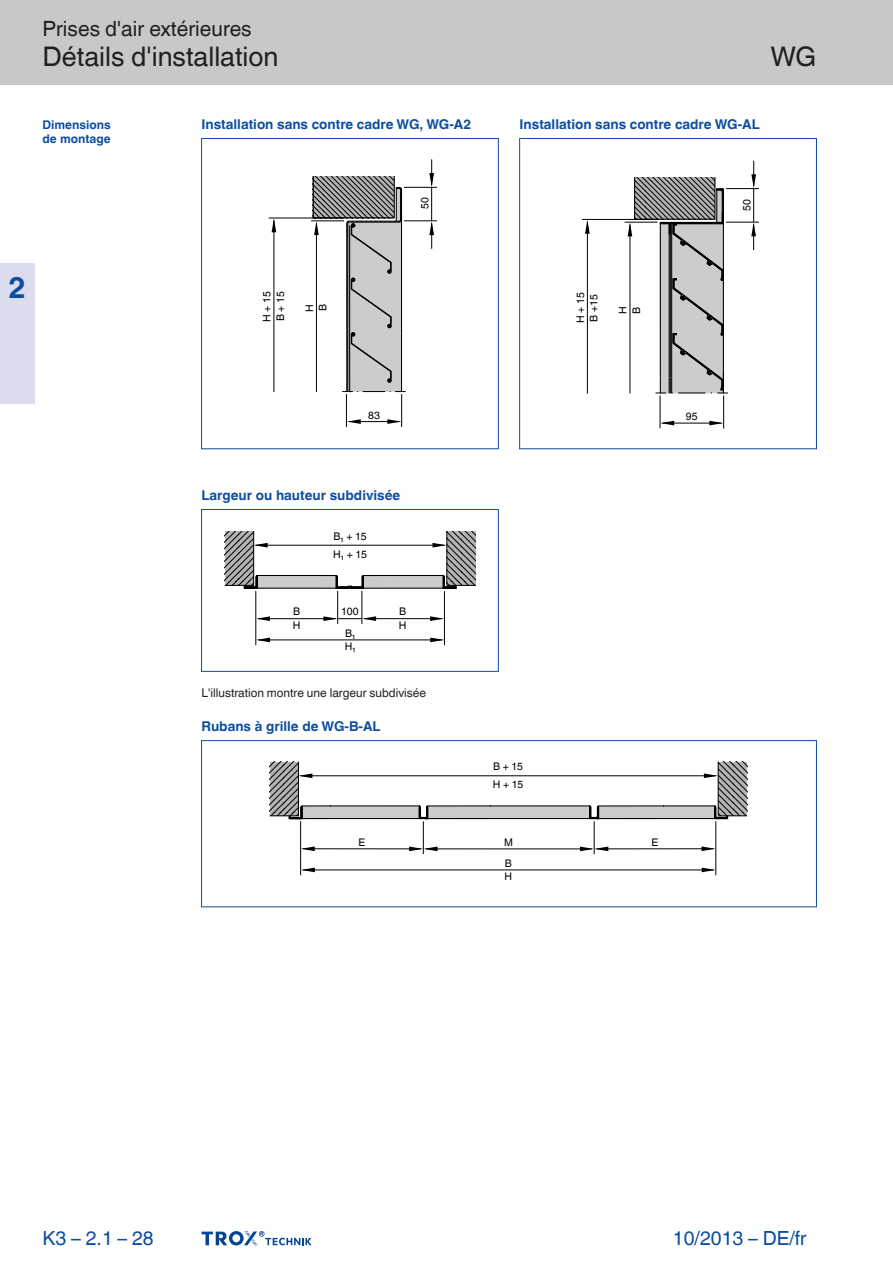
<style>
.page{position:relative;width:893px;height:1263px;background:#fff}
.page>*{position:absolute;margin:0;border:0;box-sizing:border-box;transform-origin:0 0}
.t1{font:700 30px "TROX Helvetica";color:#0d4da1}
.t2{font:27px "TROX Helvetica";color:#231f20}
.t3{font:21px "TROX Helvetica";color:#231f20}
.t4{font:19.5px "TROX Helvetica";color:#0d4da1}
.t5{font:700 13.5px "TROX Helvetica";color:#0d4da1}
.t6{font:12px "TROX Helvetica";color:#231f20}
.t7{font:700 12px/14.4px "TROX Helvetica";color:#0d4da1}
.t8{font:10.5px/13.5px "TROX Helvetica";color:#000}
</style>
<div class="page">
<div style="left:0;top:0;width:893px;height:85px;background:#c7c8ca"></div>
<div style="left:0;top:264px;width:34px;height:140px;background:#dbddef"></div>
<svg style="left:448px;top:531px;width:28px;height:43px"></svg>
<svg style="left:225px;top:531px;width:28px;height:43px"></svg>
<div style="left:362px;top:576px;width:82px;height:12px;background:#ccc"></div>
<div style="left:256px;top:576px;width:81px;height:12px;background:#ccc"></div>
<hr style="left:447px;top:531px;width:1px;height:54px;background:#000">
<hr style="left:358px;top:588px;width:85px;height:1px;background:#000">
<hr style="left:257px;top:588px;width:84px;height:1px;background:#000">
<hr style="left:257px;top:575px;width:79px;height:1px;background:#000">
<hr style="left:364px;top:575px;width:80px;height:1px;background:#000">
<hr style="left:253px;top:531px;width:1px;height:55px;background:#000">
<svg style="left:442px;top:574px;width:34px;height:15px"></svg>
<svg style="left:225px;top:574px;width:34px;height:15px"></svg>
<svg style="left:335px;top:574px;width:30px;height:15px"></svg>
<hr style="left:256px;top:545px;width:188px;height:1px;background:#000">
<svg style="left:254px;top:543px;width:14px;height:4px"></svg>
<svg style="left:432px;top:543px;width:14px;height:4px"></svg>
<hr style="left:258px;top:618px;width:77px;height:1px;background:#000">
<svg style="left:257px;top:616px;width:13px;height:5px"></svg>
<hr style="left:256px;top:591px;width:1px;height:54px;background:#000">
<hr style="left:337px;top:591px;width:1px;height:33px;background:#000">
<hr style="left:364px;top:618px;width:78px;height:1px;background:#000">
<svg style="left:323px;top:616px;width:53px;height:5px"></svg>
<svg style="left:430px;top:616px;width:14px;height:5px"></svg>
<hr style="left:362px;top:591px;width:1px;height:33px;background:#000">
<hr style="left:444px;top:591px;width:1px;height:54px;background:#000">
<hr style="left:258px;top:640px;width:184px;height:1px;background:#000">
<svg style="left:256px;top:638px;width:14px;height:4px"></svg>
<svg style="left:430px;top:638px;width:14px;height:4px"></svg>
<hr style="left:201px;top:509px;width:1px;height:163px;background:#0d4da1">
<hr style="left:498px;top:509px;width:1px;height:163px;background:#0d4da1">
<hr style="left:201px;top:509px;width:297px;height:1px;background:#0d4da1">
<hr style="left:201px;top:671px;width:297px;height:1px;background:#0d4da1">
<svg style="left:314px;top:176px;width:79px;height:41px;background:#828282"></svg>
<hr style="left:313px;top:176px;width:1px;height:42px;background:#000">
<hr style="left:394px;top:176px;width:1px;height:42px;background:#000">
<hr style="left:313px;top:217px;width:81px;height:1px;background:#000">
<svg style="left:342px;top:186px;width:64px;height:206px;background:#b3b3b3"></svg>
<hr style="left:349px;top:421px;width:50px;height:1px;background:#000">
<svg style="left:347px;top:419px;width:14px;height:5px"></svg>
<svg style="left:387px;top:419px;width:14px;height:5px"></svg>
<hr style="left:346px;top:394px;width:1px;height:33px;background:#000">
<hr style="left:401px;top:394px;width:1px;height:33px;background:#000">
<hr style="left:404px;top:221px;width:33px;height:1px;background:#000">
<hr style="left:311px;top:221px;width:33px;height:1px;background:#000">
<hr style="left:431px;top:188px;width:1px;height:33px;background:#000">
<svg style="left:429px;top:159px;width:5px;height:28px"></svg>
<hr style="left:404px;top:187px;width:33px;height:1px;background:#000">
<svg style="left:429px;top:221px;width:5px;height:28px"></svg>
<hr style="left:274px;top:220px;width:1px;height:172px;background:#000">
<svg style="left:272px;top:219px;width:4px;height:13px"></svg>
<hr style="left:316px;top:223px;width:1px;height:169px;background:#000">
<svg style="left:314px;top:221px;width:5px;height:14px"></svg>
<hr style="left:269px;top:218px;width:75px;height:1px;background:#000">
<svg style="left:636px;top:179px;width:77px;height:39px"></svg>
<svg style="left:655px;top:188px;width:73px;height:206px;background:#afafaf"></svg>
<div style="left:634px;top:177px;width:81px;height:43px;border:1px solid #000"></div>
<hr style="left:662px;top:423px;width:59px;height:1px;background:#000">
<svg style="left:661px;top:421px;width:13px;height:4px"></svg>
<svg style="left:709px;top:421px;width:14px;height:4px"></svg>
<hr style="left:660px;top:395px;width:1px;height:33px;background:#000">
<hr style="left:723px;top:395px;width:1px;height:33px;background:#000">
<hr style="left:726px;top:222px;width:33px;height:1px;background:#000">
<hr style="left:625px;top:222px;width:32px;height:1px;background:#000">
<hr style="left:753px;top:189px;width:1px;height:33px;background:#000">
<svg style="left:751px;top:161px;width:5px;height:27px"></svg>
<svg style="left:751px;top:222px;width:5px;height:28px"></svg>
<hr style="left:726px;top:188px;width:33px;height:1px;background:#000">
<hr style="left:587px;top:222px;width:1px;height:172px;background:#000">
<svg style="left:585px;top:220px;width:5px;height:14px"></svg>
<hr style="left:582px;top:219px;width:75px;height:1px;background:#000">
<hr style="left:630px;top:224px;width:1px;height:169px;background:#000">
<svg style="left:628px;top:222px;width:4px;height:14px"></svg>
<hr style="left:201px;top:138px;width:1px;height:311px;background:#0d4da1">
<hr style="left:498px;top:138px;width:1px;height:311px;background:#0d4da1">
<hr style="left:201px;top:138px;width:297px;height:1px;background:#0d4da1">
<hr style="left:201px;top:448px;width:297px;height:1px;background:#0d4da1">
<hr style="left:519px;top:138px;width:1px;height:311px;background:#0d4da1">
<hr style="left:816px;top:138px;width:1px;height:311px;background:#0d4da1">
<hr style="left:519px;top:138px;width:297px;height:1px;background:#0d4da1">
<hr style="left:519px;top:448px;width:297px;height:1px;background:#0d4da1">
<svg style="left:719px;top:762px;width:28px;height:43px"></svg>
<svg style="left:270px;top:762px;width:28px;height:42px"></svg>
<div style="left:301px;top:806px;width:119px;height:12px;background:#ccc"></div>
<div style="left:427px;top:806px;width:163px;height:12px;background:#ccc"></div>
<div style="left:598px;top:806px;width:117px;height:12px;background:#ccc"></div>
<hr style="left:718px;top:762px;width:1px;height:54px;background:#000">
<hr style="left:298px;top:762px;width:1px;height:54px;background:#000">
<hr style="left:297px;top:818px;width:122px;height:1px;background:#000">
<hr style="left:302px;top:805px;width:118px;height:1px;background:#000">
<svg style="left:270px;top:804px;width:34px;height:16px"></svg>
<hr style="left:426px;top:818px;width:164px;height:1px;background:#000">
<hr style="left:428px;top:805px;width:162px;height:1px;background:#000">
<svg style="left:418px;top:805px;width:11px;height:15px"></svg>
<hr style="left:597px;top:818px;width:118px;height:1px;background:#000">
<hr style="left:599px;top:805px;width:116px;height:1px;background:#000">
<svg style="left:713px;top:805px;width:34px;height:15px"></svg>
<svg style="left:588px;top:805px;width:12px;height:15px"></svg>
<hr style="left:300px;top:775px;width:416px;height:1px;background:#000">
<svg style="left:299px;top:773px;width:13px;height:5px"></svg>
<svg style="left:704px;top:773px;width:14px;height:5px"></svg>
<hr style="left:303px;top:848px;width:118px;height:1px;background:#000">
<svg style="left:301px;top:846px;width:14px;height:5px"></svg>
<hr style="left:426px;top:848px;width:166px;height:1px;background:#000">
<svg style="left:409px;top:846px;width:28px;height:5px"></svg>
<hr style="left:300px;top:821px;width:1px;height:54px;background:#000">
<hr style="left:423px;top:821px;width:1px;height:33px;background:#000">
<hr style="left:596px;top:848px;width:117px;height:1px;background:#000">
<svg style="left:580px;top:846px;width:28px;height:5px"></svg>
<svg style="left:701px;top:846px;width:14px;height:5px"></svg>
<hr style="left:594px;top:821px;width:1px;height:33px;background:#000">
<hr style="left:715px;top:821px;width:1px;height:54px;background:#000">
<hr style="left:303px;top:870px;width:411px;height:1px;background:#000">
<svg style="left:301px;top:868px;width:14px;height:4px"></svg>
<svg style="left:702px;top:868px;width:14px;height:4px"></svg>
<hr style="left:201px;top:740px;width:1px;height:167px;background:#0d4da1">
<hr style="left:816px;top:740px;width:1px;height:167px;background:#0d4da1">
<hr style="left:201px;top:740px;width:615px;height:1px;background:#0d4da1">
<hr style="left:201px;top:906px;width:615px;height:1px;background:#0d4da1">
<svg style="left:202px;top:1231px;width:110px;height:15px"></svg>
<h3 class="t3" style="left:43px;top:17px;width:211px">Prises d'air extérieures</h3>
<h2 class="t2" style="left:43px;top:41px;width:237px">Détails d'installation</h2>
<h2 class="t2" style="left:770px;top:41px;width:48px">WG</h2>
<p class="t7" style="left:43px;top:117px;width:70px">Dimensions de montage</p>
<p class="t5" style="left:202px;top:116px;width:271px">Installation sans contre cadre WG, WG-A2</p>
<p class="t8" style="left:418px;top:209px;width:13px;rotate:-90deg">50</p>
<p class="t5" style="left:520px;top:116px;width:242px">Installation sans contre cadre WG-AL</p>
<p class="t8" style="left:740px;top:211px;width:13px;rotate:-90deg">50</p>
<h1 class="t1" style="left:8px;top:270px;width:19px">2</h1>
<p class="t8" style="left:260px;top:322px;width:32px;rotate:-90deg">H + 15<br>B + 15</p>
<p class="t8" style="left:303px;top:312px;width:9px;rotate:-90deg">H<br>B</p>
<p class="t8" style="left:574px;top:323px;width:32px;rotate:-90deg">H + 15<br>B +15</p>
<p class="t8" style="left:616px;top:314px;width:9px;rotate:-90deg">H<br>B</p>
<p class="t8" style="left:368px;top:408px;width:13px">83</p>
<p class="t5" style="left:202px;top:487px;width:200px">Largeur ou hauteur subdivisée</p>
<p class="t8" style="left:333px;top:527px;width:35px;line-height:18px">B₁ + 15<br>H₁ + 15</p>
<p class="t8" style="left:293px;top:605px;width:9px">B</p>
<p class="t8" style="left:341px;top:605px;width:19px">100</p>
<p class="t8" style="left:293px;top:619px;width:9px">H</p>
<p class="t8" style="left:345px;top:626px;width:12px">B₁<br>H₁</p>
<p class="t8" style="left:399px;top:605px;width:9px">B<br>H</p>
<p class="t6" style="left:202px;top:686px;width:226px">L'illustration montre une largeur subdivisée</p>
<p class="t5" style="left:202px;top:718px;width:181px">Rubans à grille de WG-B-AL</p>
<p class="t8" style="left:493px;top:758px;width:32px;line-height:18px">B + 15<br>H + 15</p>
<p class="t8" style="left:359px;top:835px;width:8px">E</p>
<p class="t8" style="left:504px;top:835px;width:10px">M</p>
<p class="t8" style="left:651px;top:835px;width:8px">E</p>
<p class="t8" style="left:504px;top:856px;width:9px">B<br>H</p>
<p class="t8" style="left:686px;top:410px;width:13px">95</p>
<h3 class="t4" style="left:43px;top:1227px;width:113px">K3 – 2.1 – 28</h3>
<h3 class="t4" style="left:673px;top:1227px;width:135px">10/2013 – DE/fr</h3>
</div>
